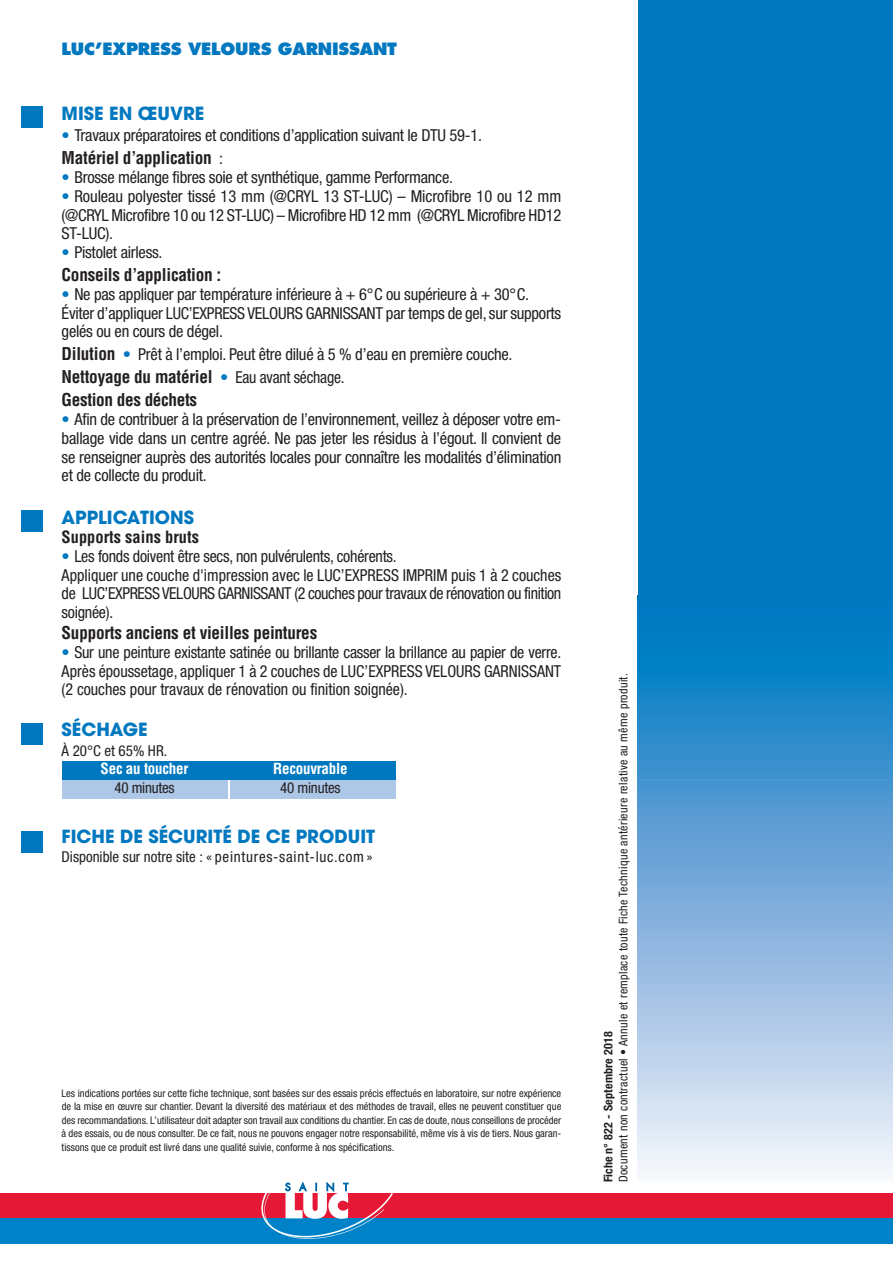
<style>
.page{position:relative;width:893px;height:1263px;background:#fff}
.page>*{position:absolute;margin:0;border:0;box-sizing:border-box;transform-origin:0 0}
.t1{font:700 18px "Avant Garde";color:#0078c0}
.t2{font:700 condensed 17.25px/23px "Helvetica";letter-spacing:-.015em;color:#231f20}
.t3{font:condensed 16.5px/18.8px "Helvetica Neue";letter-spacing:-.015em;color:#231f20;text-align:justify}
.t4{font:800 16.5px "Futura";letter-spacing:-.015em;color:#0078c0}
.t5{font:700 condensed 16.5px "Helvetica";color:#231f20}
.t6{font:condensed 15px "Helvetica Neue";color:#231f20}
.t7{font:700 condensed 15px "Helvetica";letter-spacing:-.015em;color:#fff}
.t8{font:condensed 12px "Helvetica Neue";letter-spacing:.025em;color:#231f20}
.t9{font:700 condensed 12px "Helvetica Neue";letter-spacing:.015em;color:#231f20}
.t10{font:condensed 10.5px/13.5px "Helvetica Neue";color:#231f20;text-align:justify}
.s1{color:#0078c0}
.s2{font-family:"Helvetica Neue";font-weight:400;font-size:16.5px}
.s3{font-family:"Helvetica";font-weight:700;font-size:17.25px}
.s4{font-family:"Helvetica Neue";font-weight:400;font-size:16.5px;color:#0078c0}
</style>
<div class="page">
<div style="left:638px;top:0;width:255px;height:600px;background:#0078c0"></div>
<div style="left:638px;top:595px;width:255px;height:596px;background:linear-gradient(to bottom,#006dbd,#fef1fa)"></div>
<div style="left:0;top:1182px;width:893px;height:81px;background:#fff"></div>
<div style="left:0;top:1193px;width:893px;height:25px;background:#e51836"></div>
<div style="left:0;top:1218px;width:893px;height:26px;background:#0082c8"></div>
<svg style="left:261px;top:1182px;width:132px;height:57px"></svg>
<div style="left:21px;top:831px;width:22px;height:22px;background:#0078c0"></div>
<div style="left:21px;top:723px;width:22px;height:21px;background:#0078c0"></div>
<div style="left:62px;top:779px;width:165px;height:20px;background:#adc7e7"></div>
<div style="left:230px;top:779px;width:165px;height:20px;background:#adc7e7"></div>
<div style="left:62px;top:761px;width:333px;height:18px;background:#0078c0"></div>
<div style="left:21px;top:106px;width:22px;height:22px;background:#0078c0"></div>
<div style="left:21px;top:510px;width:22px;height:21px;background:#0078c0"></div>
<p class="t4" style="left:62px;top:42px;width:337px">LUC’EXPRESS VELOURS GARNISSANT</p>
<p class="t1" style="left:62px;top:106px;width:144px">MISE EN ŒUVRE</p>
<p class="t3" style="left:62px;top:127px;width:422px"><span class="s1">•</span> Travaux préparatoires et conditions d’application suivant le DTU 59-1.</p>
<p class="t2" style="left:62px;top:147px;width:163px">Matériel d’application <span class="s2">:</span></p>
<p class="t3" style="left:62px;top:169px;width:393px"><span class="s1">•</span> Brosse mélange fibres soie et synthétique, gamme Performance.</p>
<p class="t3" style="left:62px;top:188px;width:501px"><span class="s1">•</span> Rouleau polyester tissé 13 mm (@CRYL 13 ST-LUC) – Microfibre 10 ou 12 mm (@CRYL Microfibre 10 ou 12 ST-LUC) – Microfibre HD 12 mm (@CRYL Microfibre HD12<br>ST-LUC).</p>
<p class="t3" style="left:62px;top:244px;width:102px"><span class="s1">•</span> Pistolet airless.</p>
<p class="t2" style="left:62px;top:264px;width:161px">Conseils d’application :</p>
<p class="t3" style="left:62px;top:286px;width:501px;text-align:left"><span class="s1">•</span> Ne pas appliquer par température inférieure à + 6°C ou supérieure à + 30°C.<br>Éviter d’appliquer LUC’EXPRESS VELOURS GARNISSANT par temps de gel, sur supports gelés ou en cours de dégel.</p>
<p class="t3" style="left:62px;top:346px;width:452px"><span class="s3">Dilution</span> <span class="s1">•</span> Prêt à l’emploi. Peut être dilué à 5 % d’eau en première couche.</p>
<p class="t2" style="left:62px;top:366px;width:284px">Nettoyage du matériel <span class="s4">•</span> <span class="s2">Eau avant séchage.<br></span>Gestion des déchets</p>
<p class="t3" style="left:62px;top:411px;width:501px"><span class="s1">•</span> Afin de contribuer à la préservation de l’environnement, veillez à déposer votre em&shy;ballage vide dans un centre agréé. Ne pas jeter les résidus à l’égout. Il convient de se renseigner auprès des autorités locales pour connaître les modalités d’élimination et de collecte du produit.</p>
<p class="t1" style="left:62px;top:510px;width:134px">APPLICATIONS</p>
<p class="t5" style="left:62px;top:528px;width:139px">Supports sains bruts</p>
<p class="t3" style="left:62px;top:548px;width:501px;text-align:left"><span class="s1">•</span> Les fonds doivent être secs, non pulvérulents, cohérents.<br>Appliquer une couche d'impression avec le LUC’EXPRESS IMPRIM puis 1 à 2 couches de LUC’EXPRESS VELOURS GARNISSANT (2 couches pour travaux de rénovation ou finition soignée).</p>
<p class="t2" style="left:62px;top:622px;width:257px">Supports anciens et vieilles peintures</p>
<p class="t3" style="left:62px;top:644px;width:501px"><span class="s1">•</span> Sur une peinture existante satinée ou brillante casser la brillance au papier de verre.<br>Après époussetage, appliquer 1 à 2 couches de LUC’EXPRESS VELOURS GARNISSANT (2 couches pour travaux de rénovation ou finition soignée).</p>
<p class="t1" style="left:62px;top:723px;width:88px">SÉCHAGE</p>
<p class="t6" style="left:62px;top:745px;width:107px">À 20°C et 65% HR.</p>
<p class="t7" style="left:101px;top:760px;width:89px">Sec au toucher</p>
<p class="t7" style="left:273px;top:760px;width:76px">Recouvrable</p>
<p class="t6" style="left:114px;top:782px;width:62px">40 minutes</p>
<p class="t6" style="left:280px;top:782px;width:62px">40 minutes</p>
<p class="t1" style="left:62px;top:829px;width:315px">FICHE DE SÉCURITÉ DE CE PRODUIT</p>
<p class="t6" style="left:62px;top:851px;width:313px">Disponible sur notre site : « peintures-saint-luc.com»</p>
<p class="t10" style="left:62px;top:1087px;width:501px">Les indications portées sur cette fiche technique, sont basées sur des essais précis effectués en laboratoire, sur notre expérience de la mise en œuvre sur chantier. Devant la diversité des matériaux et des méthodes de travail, elles ne peuvent constituer que des recommandations. L’utilisateur doit adapter son travail aux conditions du chantier. En cas de doute, nous conseillons de procéder à des essais, ou de nous consulter. De ce fait, nous ne pouvons engager notre responsabilité, même vis à vis de tiers. Nous garan&shy;tissons que ce produit est livré dans une qualité suivie, conforme à nos spécifications.</p>
<p class="t8" style="left:619px;top:1182px;width:510px;rotate:-90deg">Document non contractuel • Annule et remplace toute Fiche Technique antérieure relative au même produit.</p>
<p class="t9" style="left:604px;top:1182px;width:152px;rotate:-90deg">Fiche n° 822 - Septembre 2018</p>
</div>
